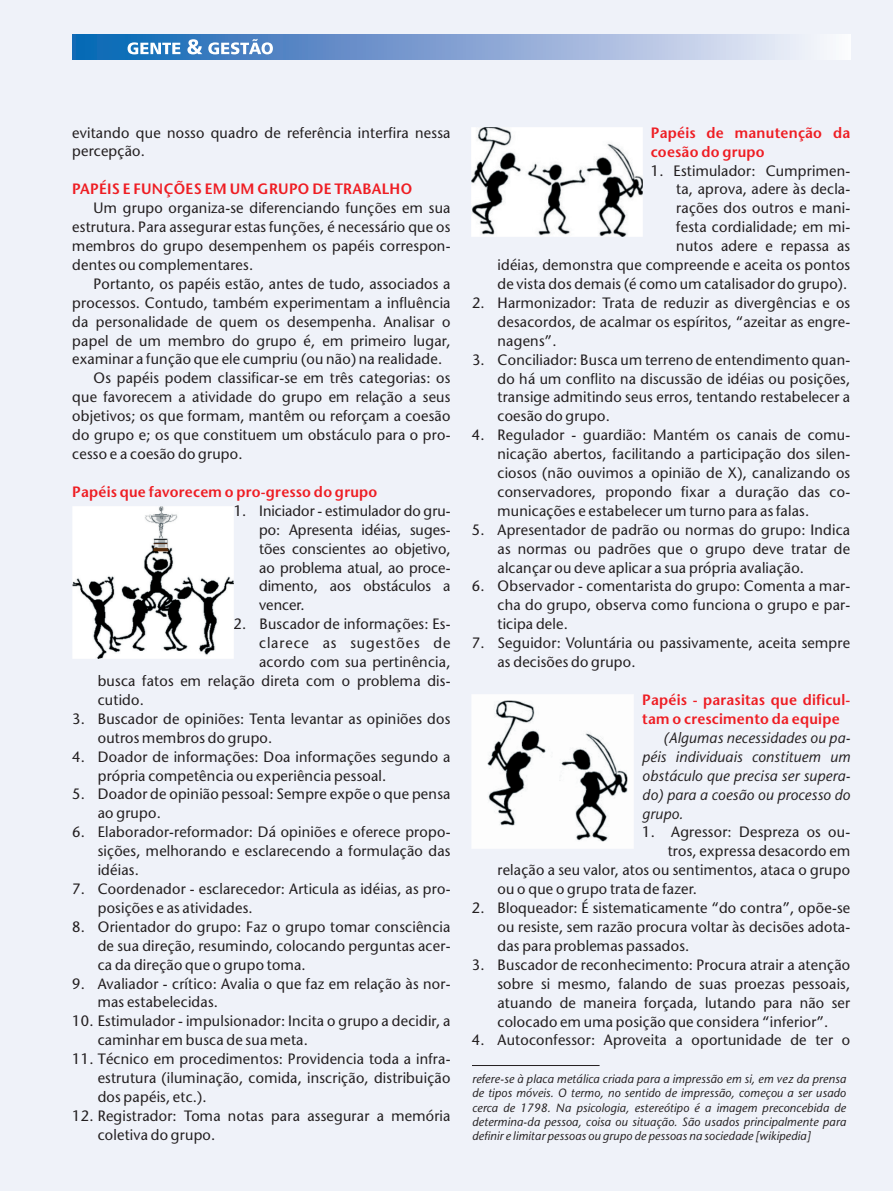
<style>
.page{position:relative;width:893px;height:1191px;background:#eff2f9}
.page>*{position:absolute;margin:0;border:0;box-sizing:border-box;transform-origin:0 0}
.t1{font:15px/18.9px "Stone Sans";color:#231f20;text-align:justify}
.t2{font:600 15px/19px "Stone Sans";color:#ee1d23}
.t3{font:italic 15px/18.9px "Stone Sans";color:#231f20;text-align:justify}
.t4{font:15px "Stone Sans";letter-spacing:.045em;color:#231f20}
.t5{font:italic 12px/14.4px "Stone Sans";color:#231f20;text-align:justify}
</style>
<div class="page">
<div style="left:72px;top:34px;width:778px;height:25px;background:linear-gradient(to right,#0e60b2,#faeff9)"></div>
<svg style="left:128px;top:39px;width:145px;height:15px"></svg>
<img style="left:72px;top:506px;width:162px;height:152px">
<img style="left:472px;top:128px;width:170px;height:108px">
<hr style="left:472px;top:1065px;width:128px;height:1px;background:#231f20">
<img style="left:472px;top:694px;width:162px;height:154px">
<p class="t1" style="left:72px;top:124px;width:380px">evitando que nosso quadro de referência interfira nessa percepção.</p>
<p class="t2" style="left:72px;top:181px;width:342px">PAPÉIS E FUNÇÕES EM UM GRUPO DE TRABALHO</p>
<p class="t1" style="left:72px;top:200px;width:380px;text-indent:21px">Um grupo organiza-se diferenciando funções em sua estrutura. Para assegurar estas funções, é necessário que os membros do grupo desempenhem os papéis correspon&shy;dentes ou complementares.</p>
<p class="t1" style="left:94px;top:276px;width:359px">Portanto, os papéis estão, antes de tudo, associados a</p>
<p class="t1" style="left:72px;top:294px;width:380px">processos. Contudo, também experimentam a influência</p>
<p class="t1" style="left:72px;top:313px;width:380px">da personalidade de quem os desempenha. Analisar o</p>
<p class="t1" style="left:72px;top:332px;width:380px">papel de um membro do grupo é, em primeiro lugar,</p>
<p class="t1" style="left:72px;top:351px;width:372px">examinar a função que ele cumpriu (ou não) na realidade.</p>
<p class="t1" style="left:94px;top:370px;width:359px">Os papéis podem classificar-se em três categorias: os</p>
<p class="t1" style="left:72px;top:389px;width:380px">que favorecem a atividade do grupo em relação a seus</p>
<p class="t1" style="left:72px;top:408px;width:380px">objetivos; os que formam, mantêm ou reforçam a coesão</p>
<p class="t1" style="left:72px;top:427px;width:380px">do grupo e; os que constituem um obstáculo para o pro-</p>
<p class="t1" style="left:72px;top:446px;width:172px">cesso e a coesão do grupo.</p>
<p class="t2" style="left:72px;top:483px;width:307px">Papéis que favorecem o pro-gresso do grupo</p>
<p class="t1" style="left:259px;top:502px;width:193px;text-indent:-25px">1. Iniciador - estimulador do gru&shy;po: Apresenta idéias, suges&shy;tões conscientes ao objetivo, ao problema atual, ao proce&shy;dimento, aos obstáculos a vencer.</p>
<p class="t1" style="left:234px;top:616px;width:219px">2. Buscador de informações: Es-</p>
<p class="t4" style="left:259px;top:637px;width:193px">clarece as sugestões de</p>
<p class="t1" style="left:259px;top:654px;width:193px">acordo com sua pertinência,</p>
<p class="t1" style="left:98px;top:673px;width:354px">busca fatos em relação direta com o problema dis-</p>
<p class="t1" style="left:98px;top:691px;width:48px">cutido.</p>
<p class="t1" style="left:98px;top:710px;width:354px;text-indent:-26px">3. Buscador de opiniões: Tenta levantar as opiniões dos outros membros do grupo.</p>
<p class="t1" style="left:98px;top:748px;width:354px;text-indent:-26px">4. Doador de informações: Doa informações segundo a própria competência ou experiência pessoal.</p>
<p class="t1" style="left:98px;top:786px;width:354px;text-indent:-26px">5. Doador de opinião pessoal: Sempre expõe o que pensa ao grupo.</p>
<p class="t1" style="left:98px;top:824px;width:354px;text-indent:-26px">6. Elaborador-reformador: Dá opiniões e oferece propo&shy;sições, melhorando e esclarecendo a formulação das idéias.</p>
<p class="t1" style="left:98px;top:880px;width:354px;text-indent:-26px">7. Coordenador - esclarecedor: Articula as idéias, as pro&shy;posições e as atividades.</p>
<p class="t1" style="left:98px;top:918px;width:354px;text-indent:-26px">8. Orientador do grupo: Faz o grupo tomar consciência de sua direção, resumindo, colocando perguntas acer&shy;ca da direção que o grupo toma.</p>
<p class="t1" style="left:98px;top:975px;width:354px;text-indent:-26px">9. Avaliador - crítico: Avalia o que faz em relação às nor&shy;mas estabelecidas.</p>
<p class="t1" style="left:98px;top:1013px;width:354px;text-indent:-26px">10. Estimulador - impulsionador: Incita o grupo a decidir, a caminhar em busca de sua meta.</p>
<p class="t1" style="left:98px;top:1051px;width:354px;text-indent:-26px">11. Técnico em procedimentos: Providencia toda a infra&shy;estrutura (iluminação, comida, inscrição, distribuição dos papéis, etc.).</p>
<p class="t1" style="left:98px;top:1107px;width:354px;text-indent:-26px">12. Registrador: Toma notas para assegurar a memória coletiva do grupo.</p>
<p class="t2" style="left:651px;top:124px;width:201px">Papéis de manutenção da coesão do grupo</p>
<p class="t1" style="left:497px;top:162px;width:354px;text-align:right">1. Estimulador: Cumprimen-<br>ta, aprova, adere às decla-<br>rações dos outros e mani-<br>festa cordialidade; em mi-<br>nutos adere e repassa as<br>idéias, demonstra que compreende e aceita os pontos de vista dos demais (é como um catalisador do grupo).</p>
<p class="t1" style="left:497px;top:295px;width:354px;text-indent:-26px">2. Harmonizador: Trata de reduzir as divergências e os desacordos, de acalmar os espíritos, “azeitar as engre&shy;nagens”.</p>
<p class="t1" style="left:497px;top:351px;width:354px;text-indent:-26px">3. Conciliador: Busca um terreno de entendimento quan&shy;do há um conflito na discussão de idéias ou posições, transige admitindo seus erros, tentando restabelecer a coesão do grupo.</p>
<p class="t1" style="left:497px;top:427px;width:354px;text-indent:-26px">4. Regulador - guardião: Mantém os canais de comu&shy;nicação abertos, facilitando a participação dos silen&shy;ciosos (não ouvimos a opinião de X), canalizando os conservadores, propondo fixar a duração das co&shy;municações e estabelecer um turno para as falas.</p>
<p class="t1" style="left:497px;top:521px;width:354px;text-indent:-26px">5. Apresentador de padrão ou normas do grupo: Indica as normas ou padrões que o grupo deve tratar de alcançar ou deve aplicar a sua própria avaliação.</p>
<p class="t1" style="left:497px;top:578px;width:354px;text-indent:-26px">6. Observador - comentarista do grupo: Comenta a mar&shy;cha do grupo, observa como funciona o grupo e par&shy;ticipa dele.</p>
<p class="t1" style="left:497px;top:635px;width:354px;text-indent:-26px">7. Seguidor: Voluntária ou passivamente, aceita sempre as decisões do grupo.</p>
<p class="t2" style="left:642px;top:692px;width:210px">Papéis - parasitas que dificul&shy;tam o crescimento da equipe</p>
<p class="t3" style="left:642px;top:729px;width:210px;text-indent:21px">(Algumas necessidades ou pa&shy;péis individuais constituem um obstáculo que precisa ser supera&shy;do) para a coesão ou processo do grupo.</p>
<p class="t1" style="left:642px;top:824px;width:210px">1. Agressor: Despreza os ou-</p>
<p class="t1" style="left:668px;top:843px;width:184px">tros, expressa desacordo em</p>
<p class="t1" style="left:497px;top:862px;width:354px">relação a seu valor, atos ou sentimentos, ataca o grupo</p>
<p class="t1" style="left:497px;top:881px;width:201px">ou o que o grupo trata de fazer.</p>
<p class="t1" style="left:497px;top:900px;width:354px;text-indent:-26px">2. Bloqueador: É sistematicamente “do contra”, opõe-se ou resiste, sem razão procura voltar às decisões adota&shy;das para problemas passados.</p>
<p class="t1" style="left:497px;top:956px;width:354px;text-indent:-26px">3. Buscador de reconhecimento: Procura atrair a atenção sobre si mesmo, falando de suas proezas pessoais, atuando de maneira forçada, lutando para não ser colocado em uma posição que considera “inferior”.</p>
<p class="t1" style="left:472px;top:1032px;width:380px">4. Autoconfessor: Aproveita a oportunidade de ter o</p>
<p class="t5" style="left:472px;top:1072px;width:376px">refere-se à placa metálica criada para a impressão em si, em vez da prensa de tipos móveis. O termo, no sentido de impressão, começou a ser usado cerca de 1798. Na psicologia, estereótipo é a imagem preconcebida de determina-da pessoa, coisa ou situação. São usados principalmente para definir e limitar pessoas ou grupo de pessoas na sociedade [wikipedia]</p>
</div>
